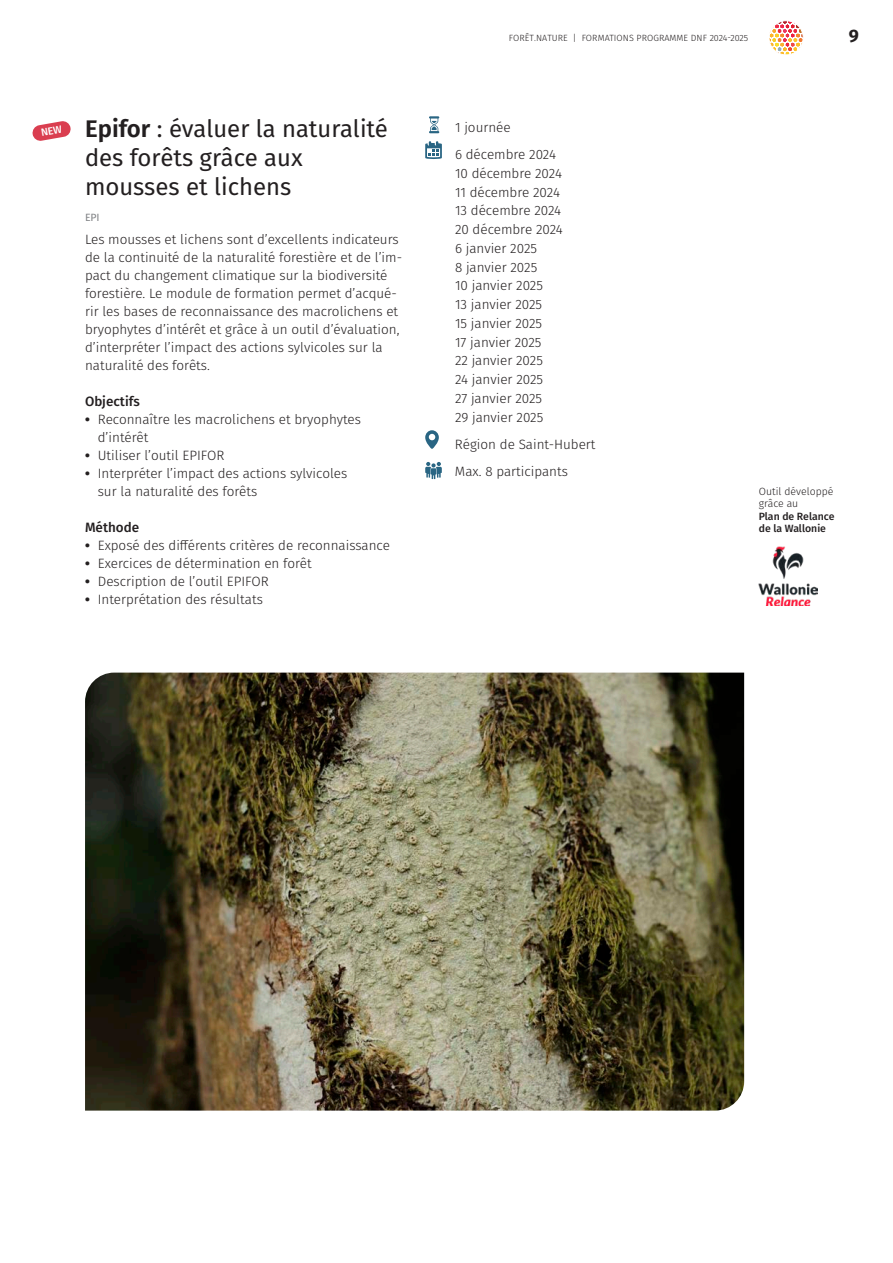
<style>
.page{position:relative;width:893px;height:1263px;background:#fff}
.page>*{position:absolute;margin:0;border:0;box-sizing:border-box;transform-origin:0 0}
.t1{font:24px/28.8px "Fira Sans";color:#231f20}
.t2{font:700 18px "Fira Sans";color:#231f20}
.t3{font:300 13.5px/18.8px "Fira Sans";color:#231f20}
.t4{font:500 13.5px "Fira Sans";color:#231f20}
.t5{font:500 10.5px/12.6px "Fira Sans";color:#231f20}
.t6{font:300 10.5px/12.6px "Fira Sans";color:#231f20}
.t7{font:10.5px "Fira Sans";color:#808285}
.t8{font:300 9px "Fira Sans";letter-spacing:.01em;color:#231f20}
.s1{font-weight:600}
.s2{font-weight:800}
</style>
<div class="page">
<svg style="left:770px;top:22px;width:31px;height:33px"></svg>
<div style="left:769px;top:20px;width:34px;height:35px;border:1px solid #fff;border-radius:50%"></div>
<svg style="left:429px;top:116px;width:10px;height:17px"></svg>
<svg style="left:425px;top:141px;width:17px;height:18px"></svg>
<svg style="left:425px;top:430px;width:14px;height:19px"></svg>
<svg style="left:425px;top:462px;width:17px;height:17px"></svg>
<img style="left:759px;top:547px;width:58px;height:59px">
<img style="left:85px;top:673px;width:659px;height:437px">
<svg style="left:32px;top:121px;width:39px;height:20px"></svg>
<h1 class="t1" style="left:85px;top:114px;width:304px"><span class="s1">Epifor</span> : évaluer la naturalité des forêts grâce aux mousses et lichens</h1>
<p class="t7" style="left:85px;top:210px;width:16px">EPI</p>
<p class="t3" style="left:85px;top:230px;width:319px;line-height:18px">Les mousses et lichens sont d’excellents indicateurs de la continuité de la naturalité forestière et de l’im&shy;pact du changement climatique sur la biodiversité forestière. Le module de formation permet d’acqué&shy;rir les bases de reconnaissance des macrolichens et bryophytes d’intérêt et grâce à un outil d’évaluation, d’interpréter l’impact des actions sylvicoles sur la naturalité des forêts.</p>
<p class="t4" style="left:85px;top:390px;width:56px">Objectifs</p>
<p class="t3" style="left:98px;top:410px;width:265px;line-height:18px;text-indent:-13px"><span class="s2">•</span> Reconnaître les macrolichens et bryophytes d’intérêt</p>
<p class="t3" style="left:85px;top:445px;width:141px"><span class="s2">•</span> Utiliser l’outil EPIFOR</p>
<p class="t3" style="left:98px;top:464px;width:251px;line-height:18px;text-indent:-13px"><span class="s2">•</span> Interpréter l’impact des actions sylvicoles sur la naturalité des forêts</p>
<p class="t4" style="left:85px;top:516px;width:56px">Méthode</p>
<p class="t3" style="left:85px;top:535px;width:306px"><span class="s2">•</span> Exposé des différents critères de reconnaissance</p>
<p class="t3" style="left:85px;top:553px;width:228px"><span class="s2">•</span> Exercices de détermination en forêt</p>
<p class="t3" style="left:85px;top:571px;width:185px"><span class="s2">•</span> Description de l’outil EPIFOR</p>
<p class="t3" style="left:85px;top:589px;width:179px"><span class="s2">•</span> Interprétation des résultats</p>
<p class="t8" style="left:509px;top:31px;width:241px">FORÊT.NATURE | FORMATIONS PROGRAMME DNF 2024-2025</p>
<h2 class="t2" style="left:849px;top:24px;width:12px">9</h2>
<p class="t3" style="left:455px;top:113px;width:103px;line-height:27.3px">1 journée<br>6 décembre 2024</p>
<p class="t3" style="left:455px;top:164px;width:109px">10 décembre 2024<br>11 décembre 2024<br>13 décembre 2024<br>20 décembre 2024<br>6 janvier 2025<br>8 janvier 2025<br>10 janvier 2025<br>13 janvier 2025<br>15 janvier 2025<br>17 janvier 2025<br>22 janvier 2025<br>24 janvier 2025<br>27 janvier 2025<br>29 janvier 2025</p>
<p class="t3" style="left:455px;top:430px;width:142px;line-height:27.3px">Région de Saint-Hubert<br>Max. 8 participants</p>
<p class="t6" style="left:759px;top:485px;width:76px">Outil développé grâce au</p>
<p class="t5" style="left:759px;top:509px;width:77px">Plan de Relance de la Wallonie</p>
</div>
